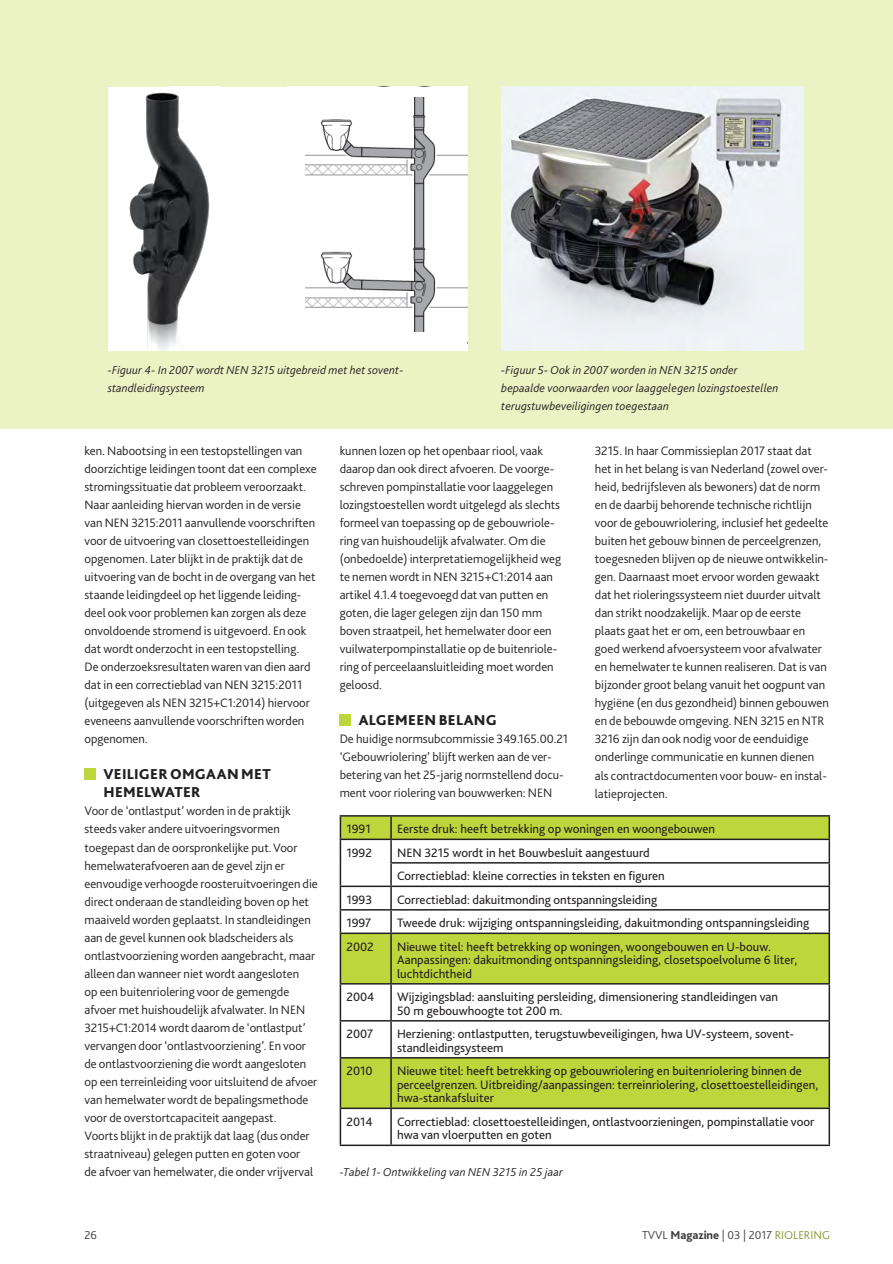
<style>
.page{position:relative;width:893px;height:1264px;background:#fff}
.page>*{position:absolute;margin:0;border:0;box-sizing:border-box;transform-origin:0 0}
.Bodykopje{font:800 15px/18px "Bliss 2";letter-spacing:.02em;color:#231f20}
.Bodytekst{font:300 12.75px/18px "Bliss 2";color:#231f20}
._00_tabeltekst{font:12.75px/13.5px "Bliss 2";color:#231f20}
.Bijschrift_foto_s_fi{font:italic 300 12px/18px "Bliss 2";letter-spacing:.01em;color:#231f20}
.t1{font:300 12px "Bliss 2";color:#3e3e3f}
.s1{font-weight:800}
.s2{color:#879735}
</style>
<div class="page">
<div style="left:0;top:0;width:893px;height:428px;background:#ebf2c4"></div>
<div style="left:84px;top:767px;width:12px;height:12px;background:#bdd63c"></div>
<div style="left:340px;top:713px;width:11px;height:12px;background:#bdd63c"></div>
<div style="left:108px;top:87px;width:359px;height:263px;background:#fff"></div>
<img style="left:305px;top:97px;width:162px;height:235px">
<div style="left:288px;top:310px;width:122px;height:40px;background:#fff"></div>
<div style="left:458px;top:87px;width:9px;height:31px;background:#fff"></div>
<div style="left:288px;top:86px;width:73px;height:32px;background:#fff"></div>
<div style="left:288px;top:109px;width:28px;height:20px;background:#fff"></div>
<img style="left:129px;top:92px;width:81px;height:258px">
<img style="left:501px;top:87px;width:302px;height:263px">
<svg style="left:341px;top:816px;width:487px;height:291px"></svg>
<hr style="left:340px;top:815px;width:51px;height:1px;background:#231f20">
<hr style="left:391px;top:815px;width:439px;height:1px;background:#231f20">
<hr style="left:390px;top:816px;width:2px;height:22px;background:#231f20">
<hr style="left:828px;top:816px;width:2px;height:22px;background:#231f20">
<hr style="left:340px;top:838px;width:51px;height:2px;background:#231f20">
<hr style="left:391px;top:838px;width:439px;height:2px;background:#231f20">
<hr style="left:390px;top:840px;width:2px;height:22px;background:#231f20">
<hr style="left:828px;top:840px;width:2px;height:22px;background:#231f20">
<hr style="left:390px;top:862px;width:440px;height:1px;background:#231f20">
<hr style="left:390px;top:863px;width:2px;height:22px;background:#231f20">
<hr style="left:828px;top:863px;width:2px;height:22px;background:#231f20">
<hr style="left:340px;top:885px;width:51px;height:2px;background:#231f20">
<hr style="left:391px;top:885px;width:439px;height:2px;background:#231f20">
<hr style="left:390px;top:887px;width:2px;height:21px;background:#231f20">
<hr style="left:828px;top:887px;width:2px;height:21px;background:#231f20">
<hr style="left:340px;top:908px;width:51px;height:2px;background:#231f20">
<svg style="left:340px;top:816px;width:1px;height:116px"></svg>
<hr style="left:391px;top:908px;width:439px;height:2px;background:#231f20">
<hr style="left:390px;top:910px;width:2px;height:22px;background:#231f20">
<hr style="left:828px;top:910px;width:2px;height:22px;background:#231f20">
<hr style="left:340px;top:932px;width:51px;height:1px;background:#231f20">
<hr style="left:340px;top:933px;width:1px;height:49px;background:#231f20">
<hr style="left:391px;top:932px;width:439px;height:1px;background:#231f20">
<hr style="left:390px;top:933px;width:2px;height:49px;background:#231f20">
<hr style="left:828px;top:933px;width:2px;height:49px;background:#231f20">
<hr style="left:340px;top:982px;width:51px;height:2px;background:#231f20">
<hr style="left:340px;top:984px;width:1px;height:35px;background:#231f20">
<hr style="left:391px;top:982px;width:439px;height:2px;background:#231f20">
<hr style="left:390px;top:984px;width:2px;height:35px;background:#231f20">
<hr style="left:828px;top:984px;width:2px;height:35px;background:#231f20">
<hr style="left:340px;top:1019px;width:51px;height:2px;background:#231f20">
<hr style="left:340px;top:1021px;width:1px;height:35px;background:#231f20">
<hr style="left:391px;top:1019px;width:439px;height:2px;background:#231f20">
<hr style="left:390px;top:1021px;width:2px;height:35px;background:#231f20">
<hr style="left:828px;top:1021px;width:2px;height:35px;background:#231f20">
<hr style="left:340px;top:1056px;width:51px;height:2px;background:#231f20">
<hr style="left:340px;top:1058px;width:1px;height:49px;background:#231f20">
<hr style="left:391px;top:1056px;width:439px;height:2px;background:#231f20">
<hr style="left:390px;top:1058px;width:2px;height:49px;background:#231f20">
<hr style="left:828px;top:1058px;width:2px;height:49px;background:#231f20">
<hr style="left:340px;top:1107px;width:51px;height:1px;background:#231f20">
<hr style="left:340px;top:1108px;width:1px;height:36px;background:#231f20">
<hr style="left:391px;top:1107px;width:439px;height:1px;background:#231f20">
<hr style="left:390px;top:1108px;width:2px;height:36px;background:#231f20">
<hr style="left:828px;top:1108px;width:2px;height:36px;background:#231f20">
<hr style="left:340px;top:1144px;width:51px;height:1px;background:#231f20">
<hr style="left:391px;top:1144px;width:439px;height:1px;background:#231f20">
<p class="Bijschrift_foto_s_fi" style="left:108px;top:361px;width:297px">-Figuur 4- In 2007 wordt NEN 3215 uitgebreid met het sovent&shy;standleidingsysteem</p>
<p class="Bijschrift_foto_s_fi" style="left:501px;top:361px;width:279px">-Figuur 5- Ook in 2007 worden in NEN 3215 onder bepaalde voorwaarden voor laaggelegen lozingstoestellen terugstuwbeveiligingen toegestaan</p>
<p class="Bodytekst" style="left:84px;top:441px;width:234px">ken. Nabootsing in een testopstellingen van doorzichtige leidingen toont dat een complexe stromingssituatie dat probleem veroorzaakt.<br>Naar aanleiding hiervan worden in de versie van NEN 3215:2011 aanvullende voorschriften voor de uitvoering van closettoestelleidingen opgenomen. Later blijkt in de praktijk dat de uitvoering van de bocht in de overgang van het staande leidingdeel op het liggende leiding&shy;deel ook voor problemen kan zorgen als deze onvoldoende stromend is uitgevoerd. En ook dat wordt onderzocht in een testopstelling.<br>De onderzoeksresultaten waren van dien aard dat in een correctieblad van NEN 3215:2011 (uitgegeven als NEN 3215+C1:2014) hiervoor eveneens aanvullende voorschriften worden opgenomen.</p>
<p class="Bodykopje" style="left:103px;top:765px;width:169px">VEILIGER OMGAAN MET<br>HEMELWATER</p>
<p class="Bodytekst" style="left:84px;top:801px;width:235px">Voor de ‘ontlastput’ worden in de praktijk steeds vaker andere uitvoeringsvormen toegepast dan de oorspronkelijke put. Voor hemelwaterafvoeren aan de gevel zijn er eenvoudige verhoogde roosteruitvoeringen die direct onderaan de standleiding boven op het maaiveld worden geplaatst. In standleidingen aan de gevel kunnen ook bladscheiders als ontlastvoorziening worden aangebracht, maar alleen dan wanneer niet wordt aangesloten<br>op een buitenriolering voor de gemengde afvoer met huishoudelijk afvalwater. In NEN 3215+C1:2014 wordt daarom de ‘ontlastput’ vervangen door ‘ontlastvoorziening’. En voor de ontlastvoorziening die wordt aangesloten op een terreinleiding voor uitsluitend de afvoer van hemelwater wordt de bepalingsmethode voor de overstortcapaciteit aangepast.<br>Voorts blijkt in de praktijk dat laag (dus onder straatniveau) gelegen putten en goten voor<br>de afvoer van hemelwater, die onder vrijverval</p>
<p class="Bodytekst" style="left:340px;top:441px;width:223px">kunnen lozen op het openbaar riool, vaak daarop dan ook direct afvoeren. De voorge&shy;schreven pompinstallatie voor laaggelegen lozingstoestellen wordt uitgelegd als slechts formeel van toepassing op de gebouwriole&shy;ring van huishoudelijk afvalwater. Om die (onbedoelde) interpretatiemogelijkheid weg te nemen wordt in NEN 3215+C1:2014 aan artikel 4.1.4 toegevoegd dat van putten en goten, die lager gelegen zijn dan 150 mm boven straatpeil, het hemelwater door een vuilwaterpompinstallatie op de buitenriole&shy;ring of perceelaansluitleiding moet worden geloosd.</p>
<p class="Bodykopje" style="left:359px;top:711px;width:140px">ALGEMEEN BELANG</p>
<p class="Bodytekst" style="left:340px;top:729px;width:230px">De huidige normsubcommissie 349.165.00.21 ‘Gebouwriolering’ blijft werken aan de ver&shy;betering van het 25-jarig normstellend docu&shy;ment voor riolering van bouwwerken: NEN</p>
<p class="Bodytekst" style="left:595px;top:441px;width:235px">3215. In haar Commissieplan 2017 staat dat het in het belang is van Nederland (zowel over&shy;heid, bedrijfsleven als bewoners) dat de norm en de daarbij behorende technische richtlijn voor de gebouwriolering, inclusief het gedeelte buiten het gebouw binnen de perceelgrenzen, toegesneden blijven op de nieuwe ontwikkelin&shy;gen. Daarnaast moet ervoor worden gewaakt dat het rioleringssysteem niet duurder uitvalt dan strikt noodzakelijk. Maar op de eerste plaats gaat het er om, een betrouwbaar en goed werkend afvoersysteem voor afvalwater en hemelwater te kunnen realiseren. Dat is van bijzonder groot belang vanuit het oogpunt van hygiëne (en dus gezondheid) binnen gebouwen en de bebouwde omgeving. NEN 3215 en NTR 3216 zijn dan ook nodig voor de eenduidige onderlinge communicatie en kunnen dienen als contractdocumenten voor bouw- en instal&shy;latieprojecten.</p>
<p class="_00_tabeltekst" style="left:346px;top:822px;width:26px">1991</p>
<p class="_00_tabeltekst" style="left:397px;top:822px;width:320px">Eerste druk: heeft betrekking op woningen en woongebouwen</p>
<p class="_00_tabeltekst" style="left:346px;top:845px;width:27px">1992</p>
<p class="_00_tabeltekst" style="left:397px;top:845px;width:254px">NEN 3215 wordt in het Bouwbesluit aangestuurd</p>
<p class="_00_tabeltekst" style="left:397px;top:868px;width:269px">Correctieblad: kleine correcties in teksten en figuren</p>
<p class="_00_tabeltekst" style="left:346px;top:892px;width:27px">1993</p>
<p class="_00_tabeltekst" style="left:397px;top:892px;width:262px">Correctieblad: dakuitmonding ontspanningsleiding</p>
<p class="_00_tabeltekst" style="left:346px;top:915px;width:26px">1997</p>
<p class="_00_tabeltekst" style="left:397px;top:915px;width:414px">Tweede druk: wijziging ontspanningsleiding, dakuitmonding ontspanningsleiding</p>
<p class="_00_tabeltekst" style="left:346px;top:939px;width:29px">2002</p>
<p class="_00_tabeltekst" style="left:397px;top:939px;width:375px">Nieuwe titel: heeft betrekking op woningen, woongebouwen en U-bouw.</p>
<p class="_00_tabeltekst" style="left:397px;top:952px;width:401px">Aanpassingen: dakuitmonding ontspanningsleiding, closetspoelvolume 6 liter, luchtdichtheid</p>
<p class="_00_tabeltekst" style="left:346px;top:989px;width:29px">2004</p>
<p class="_00_tabeltekst" style="left:397px;top:989px;width:382px">Wijzigingsblad: aansluiting persleiding, dimensionering standleidingen van</p>
<p class="_00_tabeltekst" style="left:397px;top:1003px;width:167px">50 m gebouwhoogte tot 200 m.</p>
<p class="_00_tabeltekst" style="left:346px;top:1026px;width:28px">2007</p>
<p class="_00_tabeltekst" style="left:397px;top:1026px;width:398px">Herziening: ontlastputten, terugstuwbeveiligingen, hwa UV-systeem, sovent&shy;standleidingsysteem</p>
<p class="_00_tabeltekst" style="left:346px;top:1063px;width:28px">2010</p>
<p class="_00_tabeltekst" style="left:397px;top:1063px;width:423px">Nieuwe titel: heeft betrekking op gebouwriolering en buitenriolering binnen de perceelgrenzen. Uitbreiding/aanpassingen: terreinriolering, closettoestelleidingen, hwa-stankafsluiter</p>
<p class="_00_tabeltekst" style="left:346px;top:1114px;width:28px">2014</p>
<p class="_00_tabeltekst" style="left:397px;top:1114px;width:419px">Correctieblad: closettoestelleidingen, ontlastvoorzieningen, pompinstallatie voor hwa van vloerputten en goten</p>
<p class="Bijschrift_foto_s_fi" style="left:340px;top:1162px;width:225px">-Tabel 1- Ontwikkeling van NEN 3215 in 25 jaar</p>
<p class="t1" style="left:84px;top:1227px;width:14px">26</p>
<p class="t1" style="left:642px;top:1227px;width:190px">TVVL <span class="s1">Magazine</span> | 03 | 2017 <span class="s2">RIOLERING</span></p>
</div>
